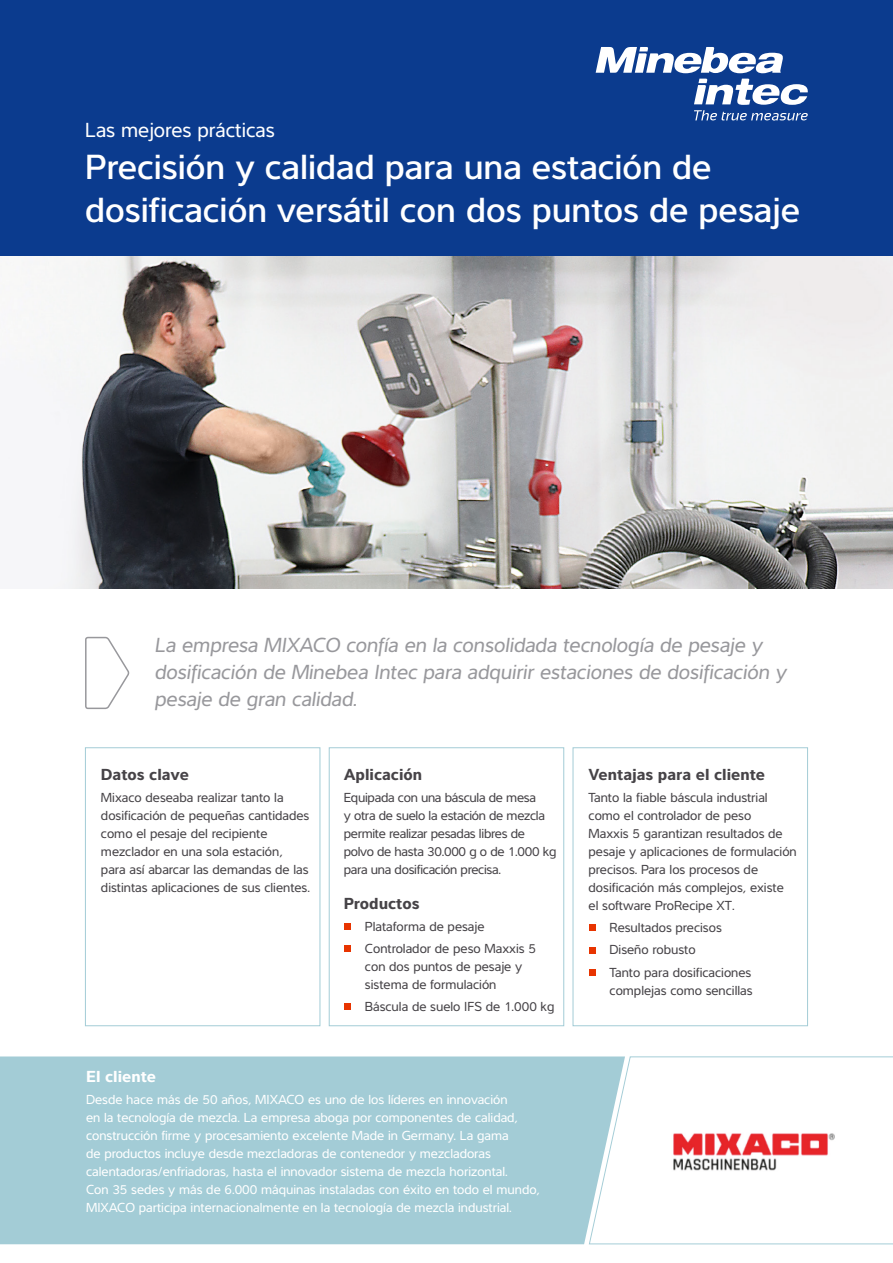
<style>
.page{position:relative;width:893px;height:1263px;background:#fff}
.page>*{position:absolute;margin:0;border:0;box-sizing:border-box;transform-origin:0 0}
.t1{font:500 36px/43.2px "Interval Pro";color:#fff}
.t2{font:italic 21px/27px "Interval Pro";color:#98989c}
.t3{font:21px "Interval Pro";color:#fff}
.t4{font:700 16.5px "Interval Pro";color:#464347}
.t5{font:700 16.5px "Interval Pro";color:#fff}
.t6{font:13.5px/18px "Interval Pro";color:#464347}
.t7{font:13.5px/18px "Interval Pro";color:#fff}
.t8{font:13.5px/18px "Interval Pro";letter-spacing:-.02em;color:#464347}
</style>
<div class="page">
<div style="left:0;top:1056px;width:588px;height:188px;background:#a3ccd6"></div>
<svg style="left:85px;top:636px;width:45px;height:74px"></svg>
<div style="left:0;top:0;width:893px;height:261px;background:#0b3b8e"></div>
<img style="left:0;top:256px;width:893px;height:332px">
<svg style="left:588px;top:1056px;width:305px;height:189px"></svg>
<svg style="left:596px;top:47px;width:187px;height:26px"></svg>
<svg style="left:694px;top:79px;width:114px;height:42px"></svg>
<img style="left:672px;top:1131px;width:163px;height:42px">
<div style="left:85px;top:747px;width:235px;height:279px;border:1px solid #a3ccd6"></div>
<div style="left:329px;top:747px;width:235px;height:279px;border:1px solid #a3ccd6"></div>
<div style="left:573px;top:747px;width:235px;height:279px;border:1px solid #a3ccd6"></div>
<div style="left:344px;top:923px;width:7px;height:7px;background:#e83400"></div>
<div style="left:344px;top:945px;width:7px;height:7px;background:#e83400"></div>
<div style="left:344px;top:1003px;width:7px;height:7px;background:#e83400"></div>
<div style="left:589px;top:924px;width:6px;height:7px;background:#e83400"></div>
<div style="left:589px;top:946px;width:6px;height:7px;background:#e83400"></div>
<div style="left:589px;top:969px;width:6px;height:7px;background:#e83400"></div>
<h2 class="t3" style="left:85px;top:114px;width:191px">Las mejores prácticas</h2>
<h1 class="t1" style="left:85px;top:141px;width:716px">Precisión y calidad para una estación de dosificación versátil con dos puntos de pesaje</h1>
<h2 class="t2" style="left:154px;top:631px;width:633px">La empresa MIXACO confía en la consolidada tecnología de pesaje y dosificación de Minebea Intec para adquirir estaciones de dosificación y pesaje de gran calidad.</h2>
<p class="t4" style="left:101px;top:761px;width:90px">Datos clave</p>
<p class="t6" style="left:101px;top:788px;width:211px">Mixaco deseaba realizar tanto la dosificación de pequeñas cantidades como el pesaje del recipiente mezclador en una sola estación, para así abarcar las demandas de las distintas aplicaciones de sus clientes.</p>
<p class="t4" style="left:344px;top:761px;width:80px">Aplicación</p>
<p class="t8" style="left:344px;top:788px;width:214px">Equipada con una báscula de mesa<br>y otra de suelo la estación de mezcla permite realizar pesadas libres de polvo de hasta 30.000 g o de 1.000 kg para una dosificación precisa.</p>
<p class="t4" style="left:344px;top:890px;width:77px">Productos</p>
<p class="t6" style="left:365px;top:914px;width:172px;line-height:22.2px">Plataforma de pesaje<br>Controlador de peso Maxxis 5</p>
<p class="t6" style="left:365px;top:957px;width:159px">con dos puntos de pesaje y sistema de formulación</p>
<p class="t6" style="left:365px;top:997px;width:191px">Báscula de suelo IFS de 1.000 kg</p>
<p class="t5" style="left:86px;top:1063px;width:72px">El cliente</p>
<p class="t7" style="left:86px;top:1090px;width:455px">Desde hace más de 50 años, MIXACO es uno de los líderes en innovación<br>en la tecnología de mezcla. La empresa aboga por componentes de calidad, construcción firme y procesamiento excelente Made in Germany. La gama<br>de productos incluye desde mezcladoras de contenedor y mezcladoras calentadoras/enfriadoras, hasta el innovador sistema de mezcla horizontal.<br>Con 35 sedes y más de 6.000 máquinas instaladas con éxito en todo el mundo, MIXACO participa internacionalmente en la tecnología de mezcla industrial.</p>
<p class="t4" style="left:589px;top:761px;width:178px">Ventajas para el cliente</p>
<p class="t6" style="left:589px;top:788px;width:210px">Tanto la fiable báscula industrial como el controlador de peso<br>Maxxis 5 garantizan resultados de pesaje y aplicaciones de formulación precisos. Para los procesos de dosificación más complejos, existe el software ProRecipe XT.</p>
<p class="t6" style="left:610px;top:916px;width:143px;line-height:22.2px">Resultados precisos<br>Diseño robusto<br>Tanto para dosificaciones</p>
<p class="t6" style="left:610px;top:980px;width:145px">complejas como sencillas</p>
</div>
